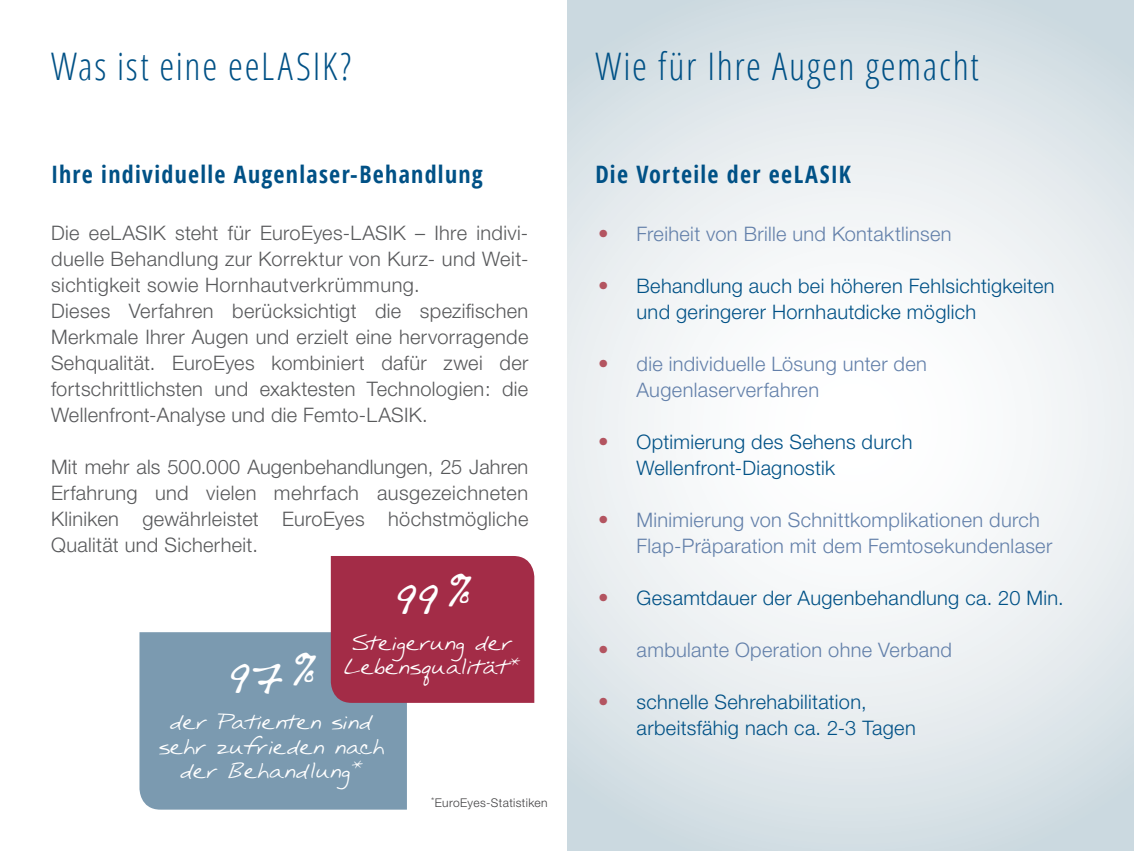
<style>
.page{position:relative;width:1134px;height:851px;background:#fff}
.page>*{position:absolute;margin:0;border:0;box-sizing:border-box;transform-origin:0 0}
.t1{font:46.4px "Handwriting Dakota";color:#fff}
.t2{font:300 condensed 38px "Open Sans";letter-spacing:.04em;color:#005186}
.t3{font:26.6px/24.6px "KG Mullally";color:#fff;text-align:center}
.t4{font:700 condensed 24px "Open Sans";letter-spacing:.055em;color:#005186}
.t5{font:300 20px/26px "Helvetica Neue";letter-spacing:.015em;color:#58595b}
.t6{font:300 20px/26px "Helvetica Neue";letter-spacing:.015em;color:#005186}
.t7{font:300 20px/26px "Helvetica Neue";letter-spacing:.015em;color:#6380aa}
.t8{font:300 12px "Helvetica Neue";letter-spacing:.03em;color:#414042}
.s1{font-size:21px;color:#b35460}
</style>
<div class="page">
<svg style="left:567px;top:0;width:567px;height:850px"></svg>
<div style="left:139px;top:632px;width:268px;height:177px;background:#7b9ab0"></div>
<div style="left:331px;top:556px;width:203px;height:146px;background:#a32c47"></div>
<h2 class="t2" style="left:51px;top:41px;width:302px">Was ist eine eeLASIK?</h2>
<h2 class="t2" style="left:595px;top:41px;width:385px">Wie für Ihre Augen gemacht</h2>
<p class="t4" style="left:51px;top:157px;width:433px">Ihre individuelle Augenlaser-Behandlung</p>
<p class="t4" style="left:595px;top:157px;width:257px">Die Vorteile der eeLASIK</p>
<p class="t7" style="left:598px;top:220px;width:355px"><span class="s1">•</span> Freiheit von Brille und Kontaktlinsen</p>
<p class="t6" style="left:636px;top:272px;width:420px;text-indent:-38px"><span class="s1">•</span> Behandlung auch bei höheren Fehlsichtigkeiten und geringerer Hornhautdicke möglich</p>
<p class="t7" style="left:636px;top:350px;width:292px;text-indent:-38px"><span class="s1">•</span> die individuelle Lösung unter den<br>Augenlaserverfahren</p>
<p class="t6" style="left:636px;top:428px;width:277px;text-indent:-38px"><span class="s1">•</span> Optimierung des Sehens durch<br>Wellenfront-Diagnostik</p>
<p class="t7" style="left:636px;top:506px;width:417px;text-indent:-38px"><span class="s1">•</span> Minimierung von Schnittkomplikationen durch<br>Flap-Präparation mit dem Femtosekundenlaser</p>
<p class="t6" style="left:598px;top:584px;width:467px"><span class="s1">•</span> Gesamtdauer der Augenbehandlung ca. 20 Min.</p>
<p class="t7" style="left:598px;top:636px;width:355px"><span class="s1">•</span> ambulante Operation ohne Verband</p>
<p class="t6" style="left:637px;top:688px;width:281px;text-indent:-38px"><span class="s1">•</span> schnelle Sehrehabilitation, arbeitsfähig nach ca. 2-3 Tagen</p>
<p class="t5" style="left:51px;top:219px;width:479px">Die eeLASIK steht für EuroEyes-LASIK – Ihre indivi&shy;duelle Behandlung zur Korrektur von Kurz- und Weit&shy;sichtigkeit sowie Hornhautverkrümmung.<br>Dieses Verfahren berücksichtigt die spezifischen Merkmale Ihrer Augen und erzielt eine hervorragende Sehqualität. EuroEyes kombiniert dafür zwei der fortschrittlichsten und exaktesten Technologien: die Wellenfront-Analyse und die Femto-LASIK.</p>
<p class="t5" style="left:51px;top:453px;width:479px;text-align:justify">Mit mehr als 500.000 Augenbehandlungen, 25 Jahren Erfahrung und vielen mehrfach ausgezeichneten Kliniken gewährleistet EuroEyes höchstmögliche Qualität und Sicherheit.</p>
<h1 class="t1" style="left:394px;top:563px;width:79px">99 %</h1>
<h3 class="t3" style="left:344px;top:631px;width:178px;text-align:left">Steigerung der<br>Lebensqualität<sup>*</sup></h3>
<h1 class="t1" style="left:227px;top:642px;width:90px">97 %</h1>
<h3 class="t3" style="left:159px;top:710px;width:227px">der Patienten sind sehr zufrieden nach der Behandlung<sup>*</sup></h3>
<p class="t8" style="left:431px;top:795px;width:118px"><sup>*</sup>EuroEyes-Statistiken</p>
</div>
